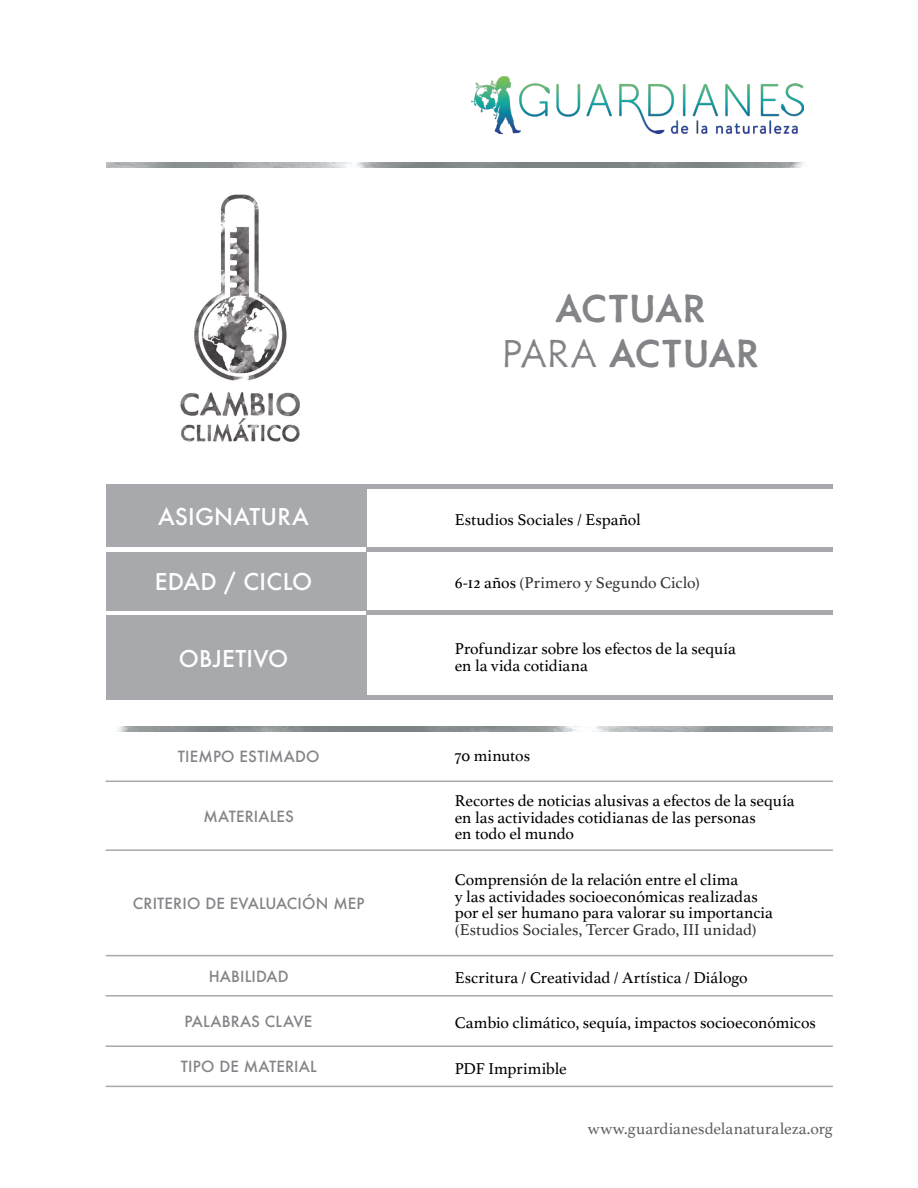
<style>
.page{position:relative;width:918px;height:1188px;background:#fff}
.page>*{position:absolute;margin:0;border:0;box-sizing:border-box;transform-origin:0 0}
.t1{font:500 45px/45px "Metallophile Sp 8";letter-spacing:-.005em;color:#828487;text-align:center}
.t2{font:500 22.5px "Futura";letter-spacing:.01em;color:#fff}
.t3{font:16.5px/16.5px "Athelas";color:#000}
.t4{font:16.5px "Athelas";color:#333334}
.t5{font:16.5px "Athelas";color:#5f6062}
.t6{font:500 15px "Futura";letter-spacing:.01em;color:#828487}
.s1{font-weight:300}
.s2{color:#000}
</style>
<div class="page">
<div style="left:367px;top:547px;width:466px;height:5px;background:#a7a9ac"></div>
<hr style="left:367px;top:611px;width:466px;height:4px;background:#a7a9ac">
<hr style="left:367px;top:695px;width:466px;height:4px;background:#a7a9ac">
<div style="left:367px;top:484px;width:466px;height:5px;background:#a7a9ac"></div>
<div style="left:106px;top:484px;width:261px;height:63px;background:#a7a9ac"></div>
<div style="left:106px;top:552px;width:261px;height:59px;background:#a7a9ac"></div>
<div style="left:106px;top:615px;width:261px;height:84px;background:#a7a9ac"></div>
<img style="left:180px;top:194px;width:120px;height:248px">
<img style="left:106px;top:162px;width:699px;height:6px">
<img style="left:117px;top:726px;width:715px;height:6px">
<hr style="left:106px;top:781px;width:727px;height:1px;background:#a7a9ac">
<hr style="left:106px;top:849px;width:727px;height:2px;background:#a7a9ac">
<hr style="left:106px;top:955px;width:727px;height:1px;background:#a7a9ac">
<hr style="left:106px;top:995px;width:727px;height:2px;background:#a7a9ac">
<hr style="left:106px;top:1046px;width:727px;height:1px;background:#a7a9ac">
<hr style="left:106px;top:1086px;width:727px;height:1px;background:#a7a9ac">
<img style="left:472px;top:77px;width:331px;height:56px">
<h2 class="t2" style="left:158px;top:501px;width:152px">ASIGNATURA</h2>
<h2 class="t2" style="left:155px;top:567px;width:159px">EDAD / CICLO</h2>
<h2 class="t2" style="left:179px;top:643px;width:111px">OBJETIVO</h2>
<p class="t6" style="left:178px;top:746px;width:143px">TIEMPO ESTIMADO</p>
<p class="t6" style="left:204px;top:806px;width:92px">MATERIALES</p>
<p class="t6" style="left:133px;top:893px;width:233px">CRITERIO DE EVALUACIÓN MEP</p>
<p class="t6" style="left:209px;top:966px;width:82px">HABILIDAD</p>
<p class="t6" style="left:184px;top:1011px;width:129px">PALABRAS CLAVE</p>
<p class="t6" style="left:181px;top:1057px;width:137px">TIPO DE MATERIAL</p>
<h1 class="t1" style="left:502px;top:284px;width:259px">ACTUAR<br><span class="s1">PARA</span> ACTUAR</h1>
<p class="t3" style="left:455px;top:511px;width:188px">Estudios Sociales / Español</p>
<p class="t4" style="left:455px;top:570px;width:247px"><span class="s2">6-12 años</span> (Primero y Segundo Ciclo)</p>
<p class="t3" style="left:455px;top:640px;width:283px">Profundizar sobre los efectos de la sequía en la vida cotidiana</p>
<p class="t3" style="left:455px;top:746px;width:77px">70 minutos</p>
<p class="t3" style="left:455px;top:792px;width:341px">Recortes de noticias alusivas a efectos de la sequía en las actividades cotidianas de las personas<br>en todo el mundo</p>
<p class="t3" style="left:455px;top:871px;width:320px">Comprensión de la relación entre el clima<br>y las actividades socioeconómicas realizadas por el ser humano para valorar su importancia</p>
<p class="t4" style="left:455px;top:916px;width:303px">(Estudios Sociales, Tercer Grado, III unidad)</p>
<p class="t3" style="left:455px;top:969px;width:295px">Escritura / Creatividad / Artística / Diálogo</p>
<p class="t3" style="left:455px;top:1014px;width:363px">Cambio climático, sequía, impactos socioeconómicos</p>
<p class="t3" style="left:455px;top:1059px;width:114px">PDF Imprimible</p>
<p class="t5" style="left:588px;top:1115px;width:247px">www.guardianesdelanaturaleza.org</p>
</div>
